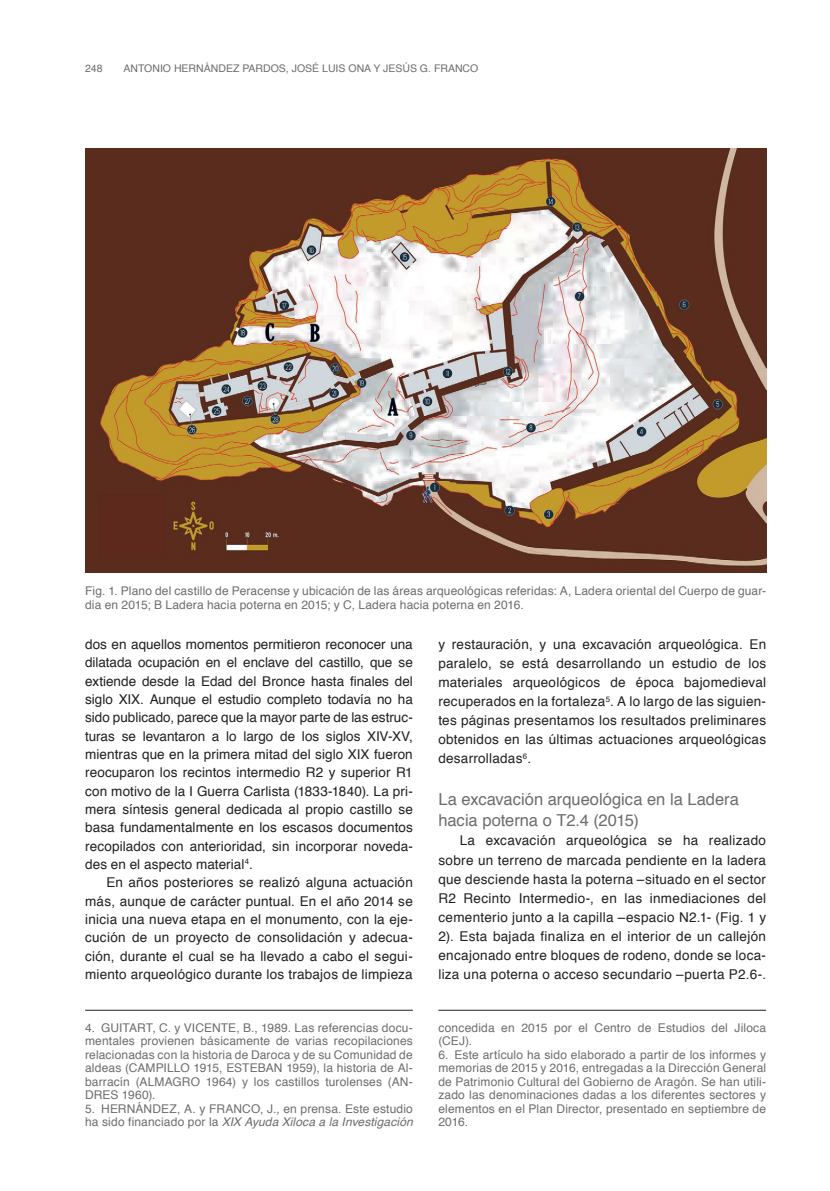
<style>
.page{position:relative;width:830px;height:1191px;background:#fff}
.page>*{position:absolute;margin:0;border:0;box-sizing:border-box;transform-origin:0 0}
.t1{font:16.5px/20.9px "Helvetica";color:#6c6d70}
.t2{font:13.5px/18.3px "Helvetica";letter-spacing:.015em;color:#231f20;text-align:justify}
.t3{font:12px/13.5px "Helvetica";letter-spacing:.01em;color:#6c6d70}
.t4{font:10.5px "Helvetica";color:#6c6d70}
.s1{font-style:italic}
</style>
<div class="page">
<img style="left:85px;top:149px;width:680px;height:424px">
<hr style="left:85px;top:1010px;width:327px;height:1px;background:#231f20">
<hr style="left:438px;top:1010px;width:327px;height:1px;background:#231f20">
<p class="t4" style="left:85px;top:64px;width:19px">248</p>
<p class="t4" style="left:123px;top:64px;width:356px">ANTONIO HERNÁNDEZ PARDOS, JOSÉ LUIS ONA Y JESÚS G. FRANCO</p>
<p class="t3" style="left:85px;top:584px;width:682px;line-height:14.4px">Fig. 1. Plano del castillo de Peracense y ubicación de las áreas arqueológicas referidas: A, Ladera oriental del Cuerpo de guar&shy;dia en 2015; B Ladera hacia poterna en 2015; y C, Ladera hacia poterna en 2016.</p>
<p class="t2" style="left:85px;top:636px;width:329px">dos en aquellos momentos permitieron reconocer una dilatada ocupación en el enclave del castillo, que se extiende desde la Edad del Bronce hasta finales del siglo XIX. Aunque el estudio completo todavía no ha sido publicado, parece que la mayor parte de las estruc&shy;turas se levantaron a lo largo de los siglos XIV-XV, mientras que en la primera mitad del siglo XIX fueron reocuparon los recintos intermedio R2 y superior R1 con motivo de la I Guerra Carlista (1833-1840). La pri&shy;mera síntesis general dedicada al propio castillo se basa fundamentalmente en los escasos documentos recopilados con anterioridad, sin incorporar noveda&shy;des en el aspecto material<sup>4</sup>.</p>
<p class="t2" style="left:85px;top:874px;width:329px;text-indent:21px">En años posteriores se realizó alguna actuación más, aunque de carácter puntual. En el año 2014 se inicia una nueva etapa en el monumento, con la eje&shy;cución de un proyecto de consolidación y adecua&shy;ción, durante el cual se ha llevado a cabo el segui&shy;miento arqueológico durante los trabajos de limpieza</p>
<p class="t3" style="left:85px;top:1021px;width:329px;text-align:justify">4. GUITART, C. y VICENTE, B., 1989. Las referencias docu&shy;mentales provienen básicamente de varias recopilaciones relacionadas con la historia de Daroca y de su Comunidad de aldeas (CAMPILLO 1915, ESTEBAN 1959), la historia de Al&shy;barracín (ALMAGRO 1964) y los castillos turolenses (AN-DRES 1960).</p>
<p class="t3" style="left:85px;top:1102px;width:329px">5. HERNÁNDEZ, A. y FRANCO, J., en prensa. Este estudio ha sido financiado por la <span class="s1">XIX Ayuda Xiloca a la Investigación</span></p>
<p class="t2" style="left:438px;top:635px;width:329px;line-height:19px">y restauración, y una excavación arqueológica. En paralelo, se está desarrollando un estudio de los materiales arqueológicos de época bajomedieval recuperados en la fortaleza<sup>5</sup>. A lo largo de las siguien&shy;tes páginas presentamos los resultados preliminares obtenidos en las últimas actuaciones arqueológicas desarrolladas<sup>6</sup>.</p>
<p class="t1" style="left:438px;top:790px;width:302px">La excavación arqueológica en la Ladera hacia poterna o T2.4 (2015)</p>
<p class="t2" style="left:438px;top:832px;width:329px;line-height:19px;text-indent:21px">La excavación arqueológica se ha realizado sobre un terreno de marcada pendiente en la ladera que desciende hasta la poterna –situado en el sector R2 Recinto Intermedio-, en las inmediaciones del cementerio junto a la capilla –espacio N2.1- (Fig. 1 y 2). Esta bajada finaliza en el interior de un callejón encajonado entre bloques de rodeno, donde se loca&shy;liza una poterna o acceso secundario –puerta P2.6-.</p>
<p class="t3" style="left:438px;top:1021px;width:329px">concedida en 2015 por el Centro de Estudios del Jiloca (CEJ).</p>
<p class="t3" style="left:438px;top:1048px;width:329px;text-align:justify">6. Este artículo ha sido elaborado a partir de los informes y memorias de 2015 y 2016, entregadas a la Dirección General de Patrimonio Cultural del Gobierno de Aragón. Se han utili&shy;zado las denominaciones dadas a los diferentes sectores y elementos en el Plan Director, presentado en septiembre de 2016.</p>
</div>
